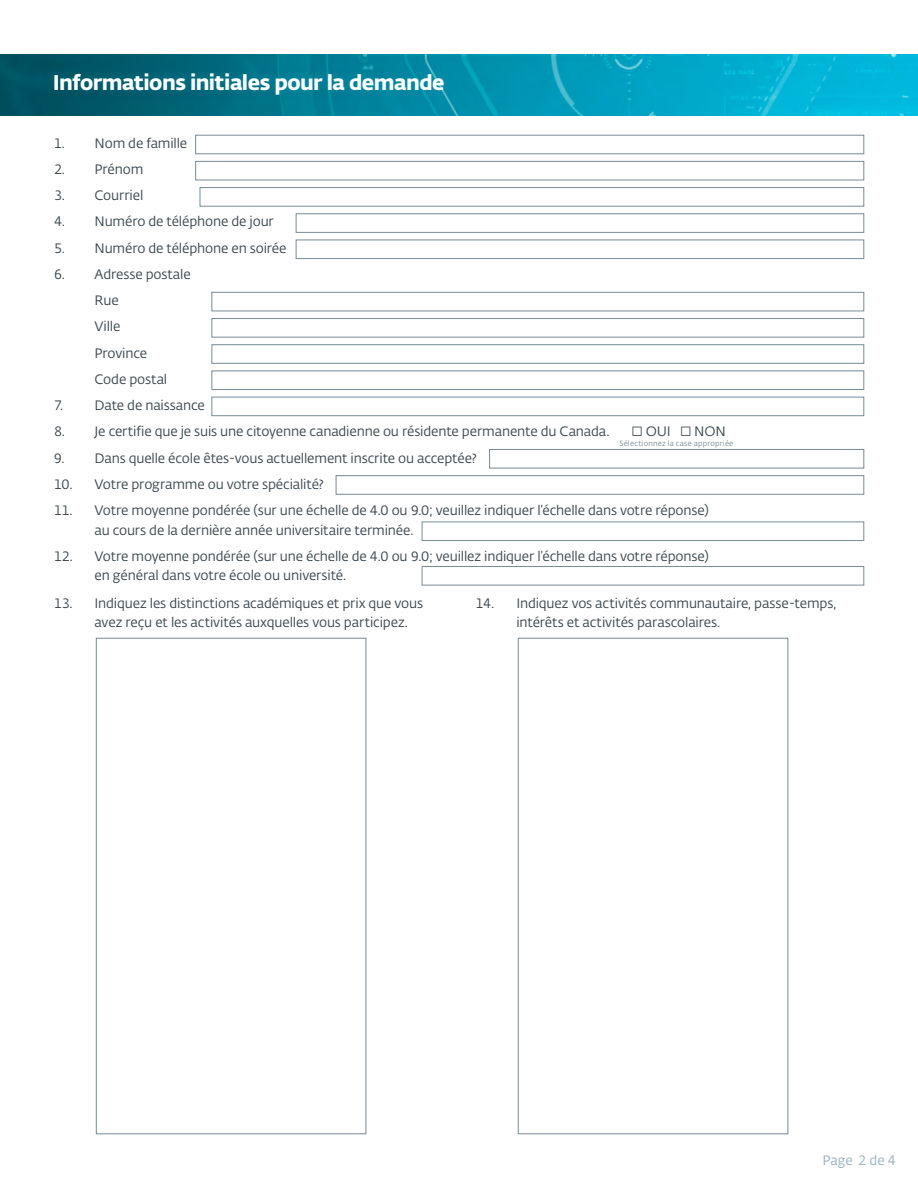
<style>
.page{position:relative;width:918px;height:1188px;background:#fff}
.page>*{position:absolute;margin:0;border:0;box-sizing:border-box;transform-origin:0 0}
.t1{font:21px "Fedra Sans Alt Pro Bold LF";letter-spacing:-.025em;color:#fff}
.t2{font:13.5px/26.2px "Fedra Sans Alt Pro Book LF";letter-spacing:-.01em;color:#39474f}
.t3{font:13.5px "Fedra Sans Alt Pro Book LF";letter-spacing:-.01em;color:#98b1be}
.t4{font:7.5px "Fedra Sans Alt Pro Book LF";letter-spacing:.025em;color:#778b96}
</style>
<div class="page">
<img style="left:0;top:54px;width:918px;height:62px">
<div style="left:195px;top:135px;width:669px;height:19px;background:#fff;border:1px solid #778b96"></div>
<div style="left:96px;top:638px;width:270px;height:496px;background:#fff;border:1px solid #778b96"></div>
<div style="left:518px;top:638px;width:270px;height:496px;background:#fff;border:1px solid #778b96"></div>
<div style="left:212px;top:292px;width:652px;height:19px;background:#fff;border:1px solid #778b96"></div>
<div style="left:212px;top:318px;width:652px;height:19px;background:#fff;border:1px solid #778b96"></div>
<div style="left:212px;top:345px;width:652px;height:19px;background:#fff;border:1px solid #778b96"></div>
<div style="left:212px;top:371px;width:652px;height:19px;background:#fff;border:1px solid #778b96"></div>
<div style="left:212px;top:397px;width:652px;height:19px;background:#fff;border:1px solid #778b96"></div>
<div style="left:489px;top:449px;width:375px;height:19px;background:#fff;border:1px solid #778b96"></div>
<div style="left:336px;top:475px;width:528px;height:19px;background:#fff;border:1px solid #778b96"></div>
<div style="left:422px;top:522px;width:442px;height:19px;background:#fff;border:1px solid #778b96"></div>
<div style="left:422px;top:566px;width:442px;height:19px;background:#fff;border:1px solid #778b96"></div>
<div style="left:195px;top:161px;width:669px;height:19px;background:#fff;border:1px solid #778b96"></div>
<div style="left:200px;top:187px;width:664px;height:19px;background:#fff;border:1px solid #778b96"></div>
<div style="left:296px;top:214px;width:568px;height:19px;background:#fff;border:1px solid #778b96"></div>
<div style="left:296px;top:240px;width:568px;height:19px;background:#fff;border:1px solid #778b96"></div>
<h1 class="t1" style="left:53px;top:66px;width:393px">Informations initiales pour la demande</h1>
<p class="t2" style="left:54px;top:129px;width:135px">1. Nom de famille</p>
<p class="t2" style="left:54px;top:156px;width:91px">2. Prénom</p>
<p class="t2" style="left:54px;top:182px;width:91px">3. Courriel</p>
<p class="t2" style="left:54px;top:208px;width:221px">4. Numéro de téléphone de jour</p>
<p class="t2" style="left:54px;top:234px;width:234px">5. Numéro de téléphone en soirée</p>
<p class="t2" style="left:94px;top:261px;width:98px;text-indent:-40px">6. Adresse postale<br>Rue<br>Ville<br>Province<br>Code postal</p>
<p class="t2" style="left:54px;top:392px;width:152px">7. Date de naissance</p>
<p class="t2" style="left:54px;top:418px;width:557px">8. Je certifie que je suis une citoyenne canadienne ou résidente permanente du Canada.</p>
<p class="t2" style="left:632px;top:418px;width:95px">☐ OUI ☐ NON</p>
<p class="t2" style="left:54px;top:444px;width:425px">9. Dans quelle école êtes-vous actuellement inscrite ou acceptée?</p>
<p class="t2" style="left:54px;top:471px;width:271px">10. Votre programme ou votre spécialité?</p>
<p class="t2" style="left:94px;top:500px;width:616px;line-height:19.5px;text-indent:-40px">11. Votre moyenne pondérée (sur une échelle de 4.0 ou 9.0; veuillez indiquer l’échelle dans votre réponse) au cours de la dernière année universitaire terminée.</p>
<p class="t2" style="left:94px;top:546px;width:616px;line-height:19.5px;text-indent:-40px">12. Votre moyenne pondérée (sur une échelle de 4.0 ou 9.0; veuillez indiquer l’échelle dans votre réponse) en général dans votre école ou université.</p>
<p class="t2" style="left:516px;top:593px;width:322px;line-height:19.5px;text-indent:-40px">14. Indiquez vos activités communautaire, passe-temps, intérêts et activités parascolaires.</p>
<p class="t4" style="left:619px;top:439px;width:116px">Sélectionnez la case appropriée</p>
<p class="t2" style="left:94px;top:593px;width:330px;line-height:19.5px;text-indent:-40px">13. Indiquez les distinctions académiques et prix que vous avez reçu et les activités auxquelles vous participez.</p>
<p class="t3" style="left:822px;top:1151px;width:75px">Page 2 de 4</p>
</div>
